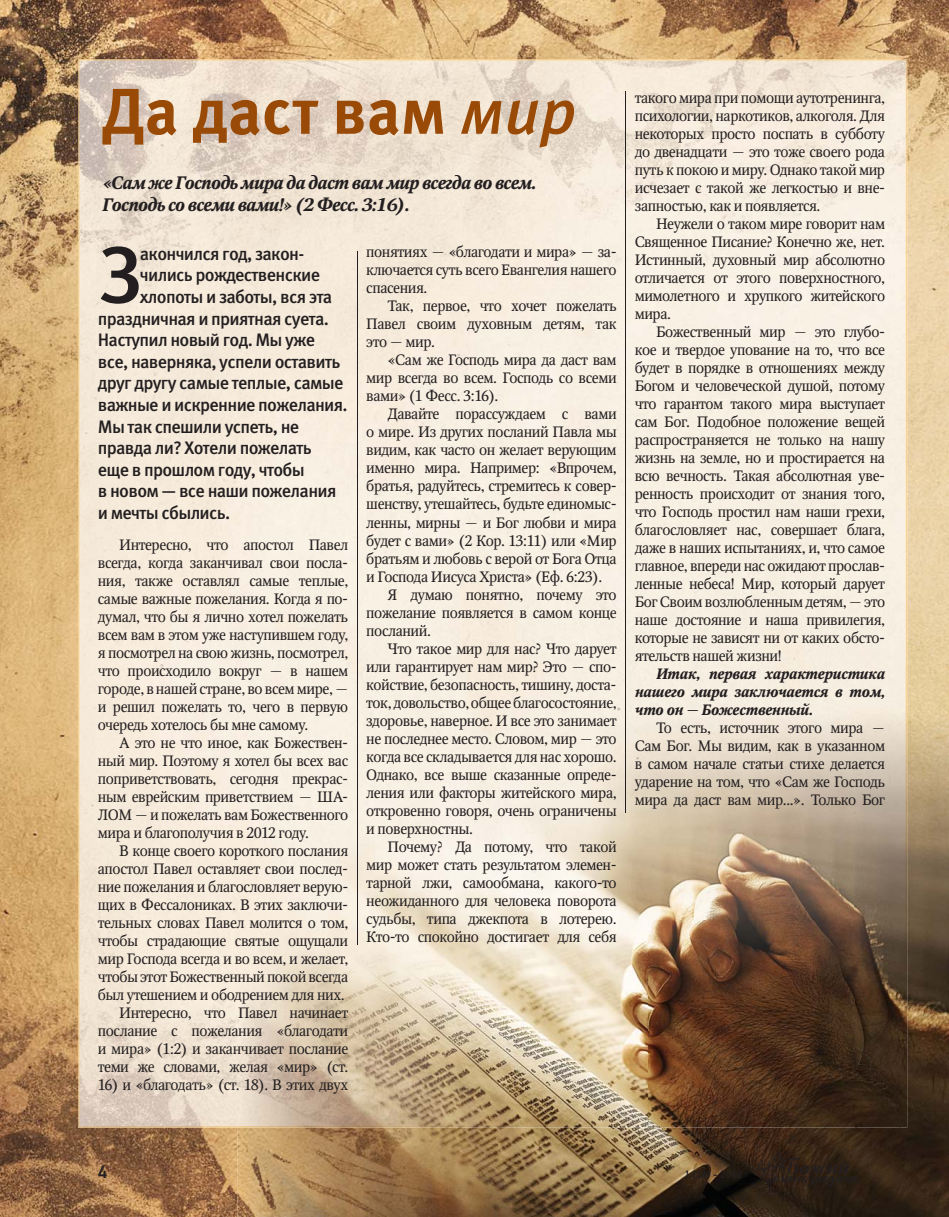
<style>
.page{position:relative;width:949px;height:1217px;background:#fff}
.page>*{position:absolute;margin:0;border:0;box-sizing:border-box;transform-origin:0 0}
.t1{font:500 80.4px "Meta Pro";color:#231f20}
.t2{font:700 64.5px "Meta Pro";color:#994a07}
.t3{font:500 18px "Meta Pro";letter-spacing:-.04em;color:#231f20}
.t4{font:italic 700 18px/21.6px "Octava C";letter-spacing:-.05em;color:#231f20}
.t5{font:500 18px "PF Din Text Pro";color:#231f20}
.t6{font:15px/18px "Octava C";letter-spacing:-.03em;color:#231f20;text-align:justify}
.t7{font:italic 700 15px/18px "Octava C";letter-spacing:-.03em;color:#231f20;text-align:justify}
.t8{font:500 10.5px "PF Din Text Pro";color:#231f20}
.s1{font-weight:500;font-style:italic}
</style>
<div class="page">
<img style="left:0;top:0;width:948px;height:1216px">
<img style="left:130px;top:112px;width:672px;height:321px">
<div style="left:802px;top:112px;width:102px;height:550px;background:#f8f0e3"></div>
<div style="left:130px;top:433px;width:414px;height:266px;background:#f8efe2"></div>
<div style="left:544px;top:433px;width:258px;height:229px;background:#f7efe2"></div>
<img style="left:130px;top:699px;width:107px;height:425px">
<img style="left:78px;top:59px;width:828px;height:53px">
<img style="left:78px;top:112px;width:52px;height:1015px">
<img style="left:904px;top:112px;width:2px;height:550px">
<img style="left:129px;top:1124px;width:108px;height:3px">
<img style="left:899px;top:662px;width:49px;height:554px">
<img style="left:237px;top:1125px;width:662px;height:91px">
<img style="left:237px;top:662px;width:618px;height:463px">
<img style="left:855px;top:662px;width:51px;height:465px">
<hr style="left:357px;top:251px;width:1px;height:693px;background:#231f20">
<hr style="left:625px;top:91px;width:1px;height:721px;background:#231f20">
<svg style="left:756px;top:1151px;width:104px;height:36px;background:#2f2116"></svg>
<h2 class="t2" style="left:102px;top:88px;width:476px">Да даст вам <span class="s1">мир</span></h2>
<p class="t4" style="left:102px;top:174px;width:435px">«Сам же Господь мира да даст вам мир всегда во всем.<br>Господь со всеми вами!» (2 Фесс. 3:16).</p>
<h1 class="t1" style="left:98px;top:245px;width:47px">З</h1>
<p class="t3" style="left:140px;top:247px;width:166px">акончился год, закон-</p>
<p class="t3" style="left:140px;top:268px;width:182px">чились рождественские</p>
<p class="t3" style="left:140px;top:290px;width:194px">хлопоты и заботы, вся эта</p>
<p class="t3" style="left:98px;top:311px;width:232px">праздничная и приятная суета.</p>
<p class="t3" style="left:98px;top:333px;width:219px">Наступил новый год. Мы уже</p>
<p class="t3" style="left:98px;top:355px;width:244px">все, наверняка, успели оставить</p>
<p class="t3" style="left:98px;top:376px;width:247px">друг другу самые теплые, самые</p>
<p class="t3" style="left:98px;top:398px;width:251px">важные и искренние пожелания.</p>
<p class="t3" style="left:98px;top:419px;width:203px">Мы так спешили успеть, не</p>
<p class="t3" style="left:98px;top:441px;width:215px">правда ли? Хотели пожелать</p>
<p class="t3" style="left:98px;top:463px;width:208px">еще в прошлом году, чтобы</p>
<p class="t3" style="left:98px;top:484px;width:240px">в новом — все наши пожелания</p>
<p class="t3" style="left:98px;top:506px;width:134px">и мечты сбылись.</p>
<p class="t6" style="left:98px;top:537px;width:252px;text-indent:21px">Интересно, что апостол Павел всегда, когда заканчивал свои посла&shy;ния, также оставлял самые теплые, самые важные пожелания. Когда я по&shy;думал, что бы я лично хотел пожелать всем вам в этом уже наступившем году, я посмотрел на свою жизнь, посмотрел, что происходило вокруг — в нашем городе, в нашей стране, во всем мире, — и решил пожелать то, чего в первую очередь хотелось бы мне самому.</p>
<p class="t6" style="left:98px;top:735px;width:252px;text-indent:21px">А это не что иное, как Божествен&shy;ный мир. Поэтому я хотел бы всех вас поприветствовать, сегодня прекрас&shy;ным еврейским приветствием — ША-ЛОМ — и пожелать вам Божественного мира и благополучия в 2012 году.</p>
<p class="t6" style="left:98px;top:843px;width:252px;text-align:right">В конце своего короткого послания апостол Павел оставляет свои послед&shy;ние пожелания и благословляет верую&shy;щих в Фессалониках. В этих заключи&shy;тельных словах Павел молится о том, чтобы страдающие святые ощущали мир Господа всегда и во всем, и желает, чтобы этот Божественный покой всегда был утешением и ободрением для них.<br>Интересно, что Павел начинает послание с пожелания «благодати и мира» (1:2) и заканчивает послание теми же словами, желая «мир» (ст.</p>
<p class="t6" style="left:98px;top:1077px;width:252px">16) и «благодать» (ст. 18). В этих двух</p>
<p class="t6" style="left:366px;top:245px;width:252px">понятиях — «благодати и мира» — за&shy;ключается суть всего Евангелия нашего спасения.</p>
<p class="t6" style="left:366px;top:299px;width:252px;text-indent:21px">Так, первое, что хочет пожелать Павел своим духовным детям, так это — мир.</p>
<p class="t6" style="left:366px;top:353px;width:252px;text-indent:21px">«Сам же Господь мира да даст вам мир всегда во всем. Господь со всеми вами» (1 Фесс. 3:16).</p>
<p class="t6" style="left:387px;top:407px;width:230px">Давайте порассуждаем с вами</p>
<p class="t6" style="left:366px;top:425px;width:252px">о мире. Из других посланий Павла мы</p>
<p class="t6" style="left:366px;top:443px;width:252px">видим, как часто он желает верующим</p>
<p class="t6" style="left:366px;top:461px;width:252px">именно мира. Например: «Впрочем,</p>
<p class="t6" style="left:366px;top:479px;width:252px">братья, радуйтесь, стремитесь к совер-</p>
<p class="t6" style="left:366px;top:497px;width:252px">шенству, утешайтесь, будьте единомыс-</p>
<p class="t6" style="left:366px;top:515px;width:252px">ленны, мирны — и Бог любви и мира</p>
<p class="t6" style="left:366px;top:533px;width:252px">будет с вами» (2 Кор. 13:11) или «Мир</p>
<p class="t6" style="left:366px;top:551px;width:252px">братьям и любовь с верой от Бога Отца</p>
<p class="t6" style="left:366px;top:569px;width:237px">и Господа Иисуса Христа» (Еф. 6:23).</p>
<p class="t6" style="left:387px;top:587px;width:230px">Я думаю понятно, почему это</p>
<p class="t6" style="left:366px;top:605px;width:252px">пожелание появляется в самом конце</p>
<p class="t6" style="left:366px;top:623px;width:66px">посланий.</p>
<p class="t6" style="left:387px;top:641px;width:230px">Что такое мир для нас? Что дарует</p>
<p class="t6" style="left:366px;top:659px;width:252px">или гарантирует нам мир? Это — спо-</p>
<p class="t6" style="left:366px;top:677px;width:252px">койствие, безопасность, тишину, доста-</p>
<p class="t6" style="left:366px;top:695px;width:252px">ток, довольство, общее благосостояние,</p>
<p class="t6" style="left:366px;top:713px;width:252px">здоровье, наверное. И все это занимает</p>
<p class="t6" style="left:366px;top:731px;width:252px">не последнее место. Словом, мир — это</p>
<p class="t6" style="left:366px;top:749px;width:252px">когда все складывается для нас хорошо.</p>
<p class="t6" style="left:366px;top:767px;width:252px">Однако, все выше сказанные опреде-</p>
<p class="t6" style="left:366px;top:785px;width:252px">ления или факторы житейского мира,</p>
<p class="t6" style="left:366px;top:803px;width:252px">откровенно говоря, очень ограничены</p>
<p class="t6" style="left:366px;top:821px;width:108px">и поверхностны.</p>
<p class="t6" style="left:387px;top:839px;width:230px">Почему? Да потому, что такой</p>
<p class="t6" style="left:366px;top:857px;width:252px">мир может стать результатом элемен-</p>
<p class="t6" style="left:366px;top:875px;width:252px">тарной лжи, самообмана, какого-то</p>
<p class="t6" style="left:366px;top:893px;width:252px">неожиданного для человека поворота</p>
<p class="t6" style="left:366px;top:911px;width:252px">судьбы, типа джекпота в лотерею.</p>
<p class="t6" style="left:366px;top:929px;width:252px">Кто-то спокойно достигает для себя</p>
<p class="t6" style="left:634px;top:90px;width:252px">такого мира при помощи аутотренинга, психологии, наркотиков, алкоголя. Для некоторых просто поспать в субботу до двенадцати — это тоже своего рода путь к покою и миру. Однако такой мир исчезает с такой же легкостью и вне&shy;запностью, как и появляется.</p>
<p class="t6" style="left:634px;top:216px;width:252px;text-indent:21px">Неужели о таком мире говорит нам Священное Писание? Конечно же, нет.<br>Истинный, духовный мир абсолютно отличается от этого поверхностного, мимолетного и хрупкого житейского мира.</p>
<p class="t6" style="left:634px;top:324px;width:252px;text-indent:21px">Божественный мир — это глубо&shy;кое и твердое упование на то, что все будет в порядке в отношениях между Богом и человеческой душой, потому что гарантом такого мира выступает сам Бог. Подобное положение вещей распространяется не только на нашу жизнь на земле, но и простирается на всю вечность. Такая абсолютная уве&shy;ренность происходит от знания того, что Господь простил нам наши грехи, благословляет нас, совершает блага, даже в наших испытаниях, и, что самое главное, впереди нас ожидают прослав&shy;ленные небеса! Мир, который дарует Бог Своим возлюбленным детям, — это наше достояние и наша привилегия, которые не зависят ни от каких обсто&shy;ятельств нашей жизни!</p>
<p class="t7" style="left:634px;top:666px;width:252px;text-indent:21px">Итак, первая характеристика нашего мира заключается в том, что он — Божественный.</p>
<p class="t6" style="left:634px;top:720px;width:252px;text-indent:21px">То есть, источник этого мира — Сам Бог. Мы видим, как в указанном в самом начале статьи стихе делается ударение на том, что «Сам же Господь мира да даст вам мир...». Только Бог</p>
<p class="t5" style="left:98px;top:1164px;width:11px">4</p>
<p class="t8" style="left:684px;top:1169px;width:59px">1 (26) - 2012</p>
</div>
